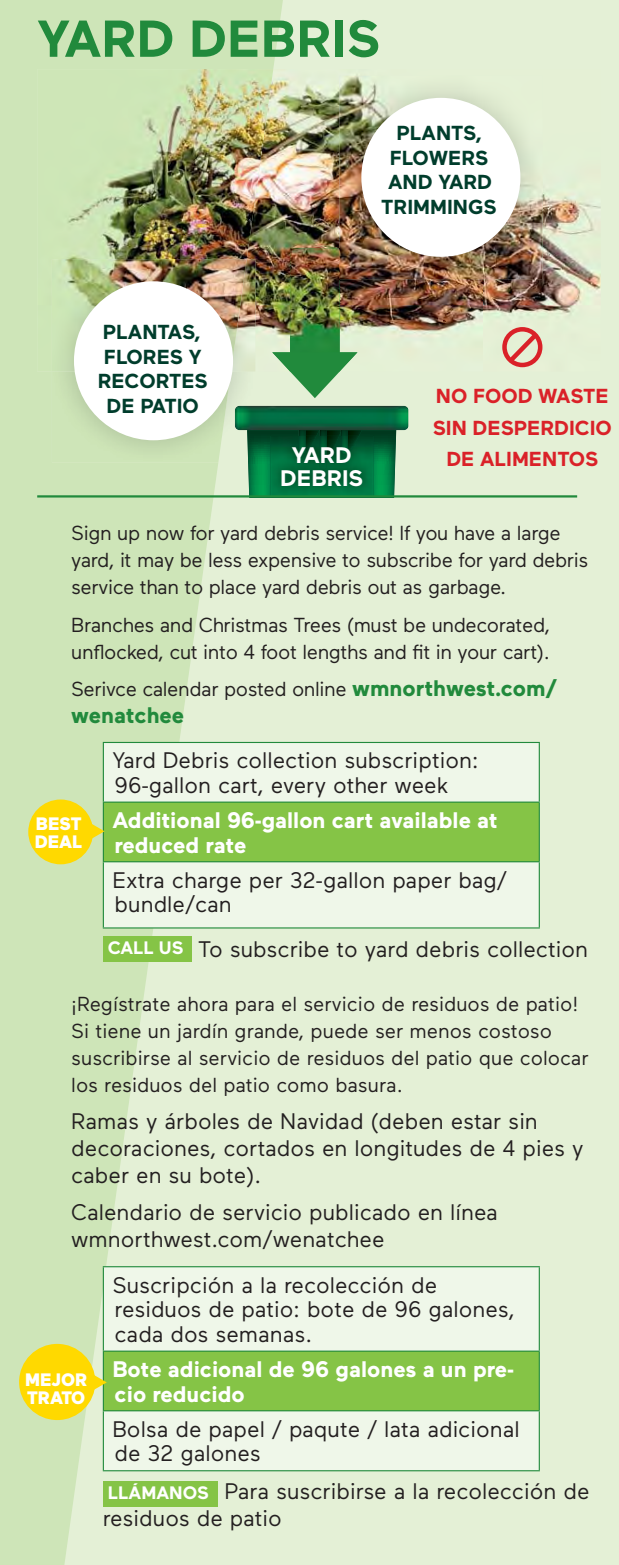
<style>
.page{position:relative;width:619px;height:1565px;background:#fff}
.page>*{position:absolute;margin:0;border:0;box-sizing:border-box;transform-origin:0 0}
.t1{font:700 51.75px "Maax";color:#218a3c}
.t2{font:22.5px/24.8px "Maax";color:#231f20}
.t3{font:700 22.5px/24.8px "Maax";color:#fff}
.t4{font:700 22.5px "Maax";color:#218a3c}
.t5{font:20.25px/27px "Maax";letter-spacing:-.02em;color:#231f20}
.t6{font:20.25px/27px "Maax";color:#231f20}
.t7{font:700 20.25px/24.8px "Maax";color:#003d2c;text-align:center}
.t8{font:700 20.25px/31.5px "Maax";color:#da2128;text-align:center}
.t9{font:900 18px/18px "Maax";color:#fff}
.s1{font-weight:700;font-size:22.5px;color:#218a3c}
.s2{font-weight:700;font-size:18px;color:#fff}
</style>
<div class="page">
<div style="left:0;top:0;width:618px;height:1564px;background:#e4f0d6"></div>
<svg style="left:0;top:0;width:297px;height:1564px;fill:#cee5b8"></svg>
<svg style="left:272px;top:371px;width:68px;height:27px"></svg>
<img style="left:273px;top:69px;width:327px;height:299px">
<img style="left:37px;top:69px;width:236px;height:302px">
<img style="left:290px;top:248px;width:49px;height:104px">
<img style="left:272px;top:352px;width:85px;height:19px">
<img style="left:339px;top:76px;width:203px;height:203px">
<img style="left:339px;top:248px;width:1px;height:31px">
<div style="left:361px;top:98px;width:159px;height:159px;background:#fff;border-radius:50%"></div>
<img style="left:231px;top:371px;width:24px;height:91px">
<img style="left:52px;top:371px;width:179px;height:91px">
<img style="left:247px;top:259px;width:8px;height:112px">
<img style="left:52px;top:259px;width:195px;height:112px">
<div style="left:74px;top:281px;width:159px;height:159px;background:#fff;border-radius:50%"></div>
<div style="left:502px;top:327px;width:40px;height:40px;border:4px solid #da2128;border-radius:50%"></div>
<svg style="left:504px;top:328px;width:38px;height:39px"></svg>
<div style="left:104px;top:743px;width:434px;height:184px;background:#eff7e9"></div>
<div style="left:103px;top:802px;width:436px;height:59px;background:#85c446"></div>
<hr style="left:103px;top:743px;width:1px;height:58px;background:#218a3c">
<hr style="left:103px;top:742px;width:436px;height:1px;background:#218a3c">
<hr style="left:538px;top:743px;width:1px;height:58px;background:#218a3c">
<hr style="left:103px;top:802px;width:1px;height:59px;background:#218a3c">
<hr style="left:103px;top:801px;width:436px;height:1px;background:#218a3c">
<hr style="left:538px;top:802px;width:1px;height:59px;background:#218a3c">
<hr style="left:103px;top:862px;width:1px;height:65px;background:#218a3c">
<hr style="left:103px;top:861px;width:436px;height:1px;background:#218a3c">
<hr style="left:538px;top:862px;width:1px;height:65px;background:#218a3c">
<hr style="left:103px;top:927px;width:436px;height:1px;background:#218a3c">
<div style="left:103px;top:936px;width:88px;height:25px;background:#85c446"></div>
<div style="left:104px;top:1267px;width:434px;height:203px;background:#eff7e9"></div>
<div style="left:103px;top:1351px;width:436px;height:59px;background:#85c446"></div>
<hr style="left:103px;top:1267px;width:1px;height:83px;background:#218a3c">
<hr style="left:103px;top:1266px;width:436px;height:1px;background:#218a3c">
<hr style="left:538px;top:1267px;width:1px;height:83px;background:#218a3c">
<hr style="left:103px;top:1351px;width:1px;height:59px;background:#218a3c">
<hr style="left:103px;top:1350px;width:436px;height:1px;background:#218a3c">
<hr style="left:538px;top:1351px;width:1px;height:59px;background:#218a3c">
<hr style="left:103px;top:1411px;width:1px;height:59px;background:#218a3c">
<hr style="left:103px;top:1410px;width:436px;height:1px;background:#218a3c">
<hr style="left:538px;top:1411px;width:1px;height:59px;background:#218a3c">
<hr style="left:103px;top:1470px;width:436px;height:1px;background:#218a3c">
<div style="left:103px;top:1480px;width:114px;height:26px;background:#85c446"></div>
<img style="left:235px;top:406px;width:173px;height:24px;border-radius:5px">
<svg style="left:247px;top:417px;width:149px;height:78px;background:#046439"></svg>
<hr style="left:37px;top:495px;width:540px;height:2px;background:#218a3c">
<div style="left:28px;top:799px;width:65px;height:65px;background:#ffd900;border-radius:50%"></div>
<svg style="left:91px;top:821px;width:13px;height:19px"></svg>
<div style="left:19px;top:1343px;width:76px;height:76px;background:#ffd900;border-radius:50%"></div>
<svg style="left:94px;top:1372px;width:13px;height:19px"></svg>
<h1 class="t1" style="left:37px;top:20px;width:344px">YARD DEBRIS</h1>
<p class="t7" style="left:98px;top:321px;width:112px">PLANTAS,<br>FLORES Y<br>RECORTES<br>DE PATIO</p>
<p class="t7" style="left:381px;top:122px;width:117px">PLANTS,<br>FLOWERS<br>AND YARD<br>TRIMMINGS</p>
<p class="t3" style="left:280px;top:445px;width:85px;line-height:22.5px;text-align:center">YARD<br>DEBRIS</p>
<p class="t8" style="left:432px;top:382px;width:181px">NO FOOD WASTE<br>SIN DESPERDICIO<br>DE ALIMENTOS</p>
<p class="t5" style="left:71px;top:521px;width:518px">Sign up now for yard debris service! If you have a large yard, it may be less expensive to subscribe for yard debris service than to place yard debris out as garbage.</p>
<p class="t5" style="left:71px;top:612px;width:480px">Branches and Christmas Trees (must be undecorated, unflocked, cut into 4 foot lengths and fit in your cart).</p>
<p class="t5" style="left:71px;top:676px;width:487px">Serivce calendar posted online <span class="s1">wmnorthwest.com/</span></p>
<p class="t4" style="left:71px;top:706px;width:114px">wenatchee</p>
<p class="t2" style="left:112px;top:750px;width:367px">Yard Debris collection subscription:<br>96-gallon cart, every other week</p>
<p class="t3" style="left:112px;top:809px;width:387px">Additional 96-gallon cart available at reduced rate</p>
<p class="t2" style="left:112px;top:869px;width:396px">Extra charge per 32-gallon paper bag/ bundle/can</p>
<p class="t2" style="left:108px;top:938px;width:482px"><span class="s2">CALL US</span> To subscribe to yard debris collection</p>
<p class="t6" style="left:71px;top:991px;width:519px">¡Regístrate ahora para el servicio de residuos de patio!<br>Si tiene un jardín grande, puede ser menos costoso suscribirse al servicio de residuos del patio que colocar los residuos del patio como basura.</p>
<p class="t2" style="left:71px;top:1109px;width:513px;line-height:27px">Ramas y árboles de Navidad (deben estar sin decoraciones, cortados en longitudes de 4 pies y caber en su bote).</p>
<p class="t2" style="left:71px;top:1200px;width:428px;line-height:27px">Calendario de servicio publicado en línea wmnorthwest.com/wenatchee</p>
<p class="t2" style="left:112px;top:1274px;width:404px">Suscripción a la recolección de residuos de patio: bote de 96 galones, cada dos semanas.</p>
<p class="t3" style="left:112px;top:1358px;width:402px">Bote adicional de 96 galones a un pre&shy;cio reducido</p>
<p class="t2" style="left:112px;top:1418px;width:409px">Bolsa de papel / paqute / lata adicional de 32 galones</p>
<p class="t2" style="left:103px;top:1479px;width:488px;line-height:27px"><span class="s2">LLÁMANOS</span> Para suscribirse a la recolección de residuos de patio</p>
<p class="t9" style="left:35px;top:814px;width:49px">BEST<br>DEAL</p>
<p class="t9" style="left:25px;top:1371px;width:64px">MEJOR<br>TRATO</p>
</div>
